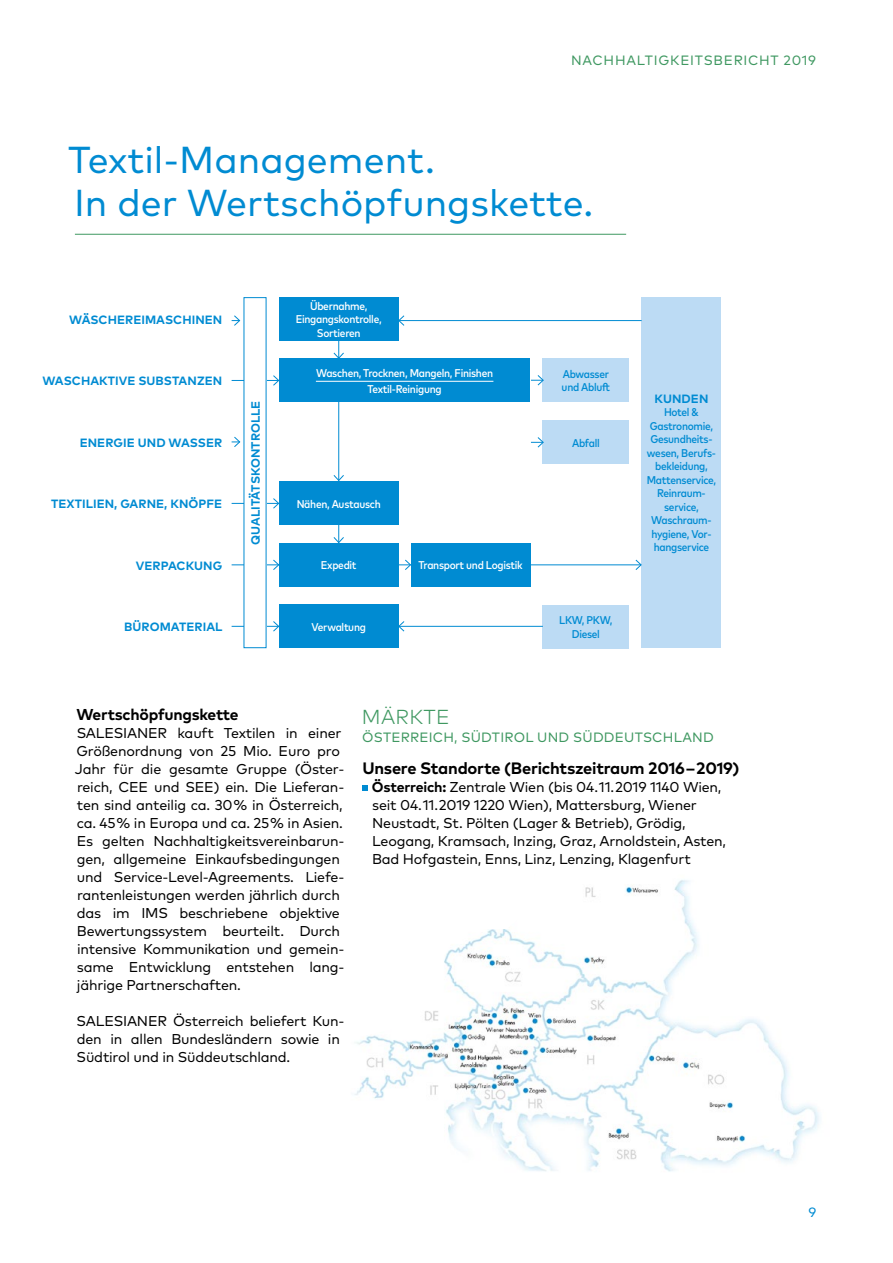
<style>
.page{position:relative;width:893px;height:1263px;background:#fff}
.page>*{position:absolute;margin:0;border:0;box-sizing:border-box;transform-origin:0 0}
.t1{font:37.5px/43.5px "Mark Pro";color:#008bd2}
.t2{font:300 20.25px "Mark Pro";letter-spacing:.015em;color:#3f9861}
.t3{font:700 16.5px "Mark Pro";letter-spacing:-.015em;color:#000}
.t4{font:700 15.75px "Mark Pro";letter-spacing:-.015em;color:#000}
.t5{font:14.25px/18px "Mark Pro";letter-spacing:-.015em;color:#000}
.t6{font:13.5px "Mark Pro";letter-spacing:.015em;color:#3f9861}
.t7{font:13.5px "Mark Pro";letter-spacing:.055em;color:#3f9861}
.t8{font:13.5px "Mark Pro";color:#008bd2}
.t9{font:700 12px "Mark Pro";letter-spacing:.005em;color:#008bd2}
.t10{font:500 condensed 11.25px/13.5px "Mark Pro";letter-spacing:-.025em;color:#008bd2;text-align:center}
.t11{font:500 condensed 11.25px/13.5px "Mark Pro";letter-spacing:-.025em;color:#fff;text-align:center}
.s1{font-weight:700}
</style>
<div class="page">
<img style="left:354px;top:880px;width:466px;height:292px">
<div style="left:279px;top:297px;width:119px;height:44px;background:#008bd2"></div>
<div style="left:279px;top:482px;width:119px;height:43px;background:#008bd2"></div>
<div style="left:279px;top:359px;width:251px;height:43px;background:#008bd2"></div>
<hr style="left:316px;top:381px;width:177px;height:1px;background:#fff">
<div style="left:279px;top:543px;width:119px;height:44px;background:#008bd2"></div>
<div style="left:279px;top:605px;width:119px;height:43px;background:#008bd2"></div>
<div style="left:411px;top:543px;width:119px;height:44px;background:#008bd2"></div>
<div style="left:543px;top:359px;width:86px;height:43px;background:#bcdbf4"></div>
<div style="left:543px;top:421px;width:86px;height:43px;background:#bcdbf4"></div>
<div style="left:543px;top:605px;width:86px;height:43px;background:#bcdbf4"></div>
<div style="left:642px;top:297px;width:79px;height:350px;background:#bcdbf4"></div>
<svg style="left:232px;top:315px;width:9px;height:11px"></svg>
<hr style="left:232px;top:380px;width:47px;height:1px;background:#008bd2">
<svg style="left:273px;top:375px;width:6px;height:11px"></svg>
<hr style="left:232px;top:503px;width:47px;height:1px;background:#008bd2">
<svg style="left:272px;top:498px;width:7px;height:11px"></svg>
<hr style="left:232px;top:564px;width:47px;height:1px;background:#008bd2">
<svg style="left:272px;top:559px;width:7px;height:11px"></svg>
<hr style="left:531px;top:564px;width:110px;height:1px;background:#008bd2">
<svg style="left:635px;top:559px;width:7px;height:12px"></svg>
<hr style="left:399px;top:320px;width:243px;height:1px;background:#008bd2">
<svg style="left:398px;top:315px;width:7px;height:11px"></svg>
<svg style="left:398px;top:559px;width:13px;height:12px"></svg>
<svg style="left:531px;top:374px;width:13px;height:12px"></svg>
<svg style="left:531px;top:436px;width:13px;height:12px"></svg>
<svg style="left:333px;top:341px;width:12px;height:18px"></svg>
<svg style="left:333px;top:525px;width:11px;height:18px"></svg>
<hr style="left:338px;top:401px;width:1px;height:79px;background:#008bd2">
<svg style="left:333px;top:474px;width:12px;height:8px"></svg>
<hr style="left:232px;top:626px;width:47px;height:1px;background:#008bd2">
<svg style="left:272px;top:621px;width:7px;height:11px"></svg>
<hr style="left:399px;top:626px;width:144px;height:1px;background:#008bd2">
<svg style="left:398px;top:620px;width:7px;height:12px"></svg>
<div style="left:244px;top:298px;width:22px;height:350px;background:#fff"></div>
<svg style="left:232px;top:436px;width:9px;height:11px"></svg>
<hr style="left:75px;top:234px;width:551px;height:1px;background:#3f9861">
<svg style="left:362px;top:785px;width:5px;height:6px"></svg>
<p class="t7" style="left:571px;top:50px;width:247px">NACHHALTIGKEITSBERICHT 2019</p>
<h1 class="t1" style="left:68px;top:134px;width:527px">Textil-Management.<br>In der Wertschöpfungskette.</h1>
<p class="t9" style="left:69px;top:310px;width:155px">WÄSCHEREIMASCHINEN</p>
<p class="t9" style="left:42px;top:372px;width:181px">WASCHAKTIVE SUBSTANZEN</p>
<p class="t9" style="left:80px;top:433px;width:144px">ENERGIE UND WASSER</p>
<p class="t9" style="left:51px;top:495px;width:173px">TEXTILIEN, GARNE, KNÖPFE</p>
<p class="t9" style="left:136px;top:556px;width:88px">VERPACKUNG</p>
<p class="t9" style="left:124px;top:618px;width:100px">BÜROMATERIAL</p>
<p class="t9" style="left:246px;top:545px;width:146px;rotate:-90deg">QUALITÄTSKONTROLLE</p>
<p class="t11" style="left:296px;top:298px;width:87px">Übernahme,<br>Eingangskontrolle,<br>Sortieren</p>
<p class="t11" style="left:316px;top:363px;width:179px;line-height:16.5px">Waschen, Trocknen, Mangeln, Finishen<br>Textil-Reinigung</p>
<p class="t11" style="left:297px;top:496px;width:86px">Nähen, Austausch</p>
<p class="t11" style="left:321px;top:558px;width:37px">Expedit</p>
<p class="t11" style="left:312px;top:619px;width:56px">Verwaltung</p>
<p class="t11" style="left:418px;top:558px;width:106px">Transport und Logistik</p>
<p class="t10" style="left:562px;top:366px;width:50px;text-align:left">Abwasser und Abluft</p>
<p class="t10" style="left:572px;top:435px;width:29px">Abfall</p>
<p class="t10" style="left:559px;top:613px;width:55px">LKW, PKW,<br>Diesel</p>
<p class="t9" style="left:654px;top:389px;width:55px">KUNDEN</p>
<p class="t10" style="left:647px;top:405px;width:71px">Hotel &amp;<br>Gastronomie,<br>Gesundheits&shy;wesen, Berufs&shy;bekleidung,<br>Mattenservice,<br>Reinraum&shy;service,<br>Waschraum&shy;hygiene, Vor&shy;hangservice</p>
<p class="t4" style="left:77px;top:702px;width:164px">Wertschöpfungskette</p>
<p class="t5" style="left:75px;top:723px;width:271px">SALESIANER kauft Textilen in einer Größenordnung von 25 Mio. Euro pro Jahr für die gesamte Gruppe (Öster&shy;reich, CEE und SEE) ein. Die Lieferan&shy;ten sind anteilig ca. 30 % in Österreich, ca. 45 % in Europa und ca. 25 % in Asien.<br>Es gelten Nachhaltigkeitsvereinbarun&shy;gen, allgemeine Einkaufsbedingungen und Service-Level-Agreements. Liefe&shy;rantenleistungen werden jährlich durch das im IMS beschriebene objektive Bewertungssystem beurteilt. Durch intensive Kommunikation und gemein&shy;same Entwicklung entstehen lang&shy;jährige Partnerschaften.</p>
<p class="t5" style="left:77px;top:1011px;width:269px">SALESIANER Österreich beliefert Kun&shy;den in allen Bundesländern sowie in<br>Südtirol und in Süddeutschland.</p>
<h2 class="t2" style="left:362px;top:701px;width:89px">MÄRKTE</h2>
<p class="t6" style="left:362px;top:727px;width:353px">ÖSTERREICH, SÜDTIROL UND SÜDDEUTSCHLAND</p>
<p class="t3" style="left:362px;top:756px;width:379px">Unsere Standorte (Berichtszeitraum 2016 – 2019)</p>
<p class="t5" style="left:372px;top:777px;width:356px"><span class="s1">Österreich:</span> Zentrale Wien (bis 04. 11. 2019 1140 Wien, seit 04. 11. 2019 1220 Wien), Mattersburg, Wiener Neustadt, St. Pölten (Lager &amp; Betrieb), Grödig, Leogang, Kramsach, Inzing, Graz, Arnoldstein, Asten, Bad Hofgastein, Enns, Linz, Lenzing, Klagenfurt</p>
<p class="t8" style="left:809px;top:1202px;width:9px">9</p>
</div>
